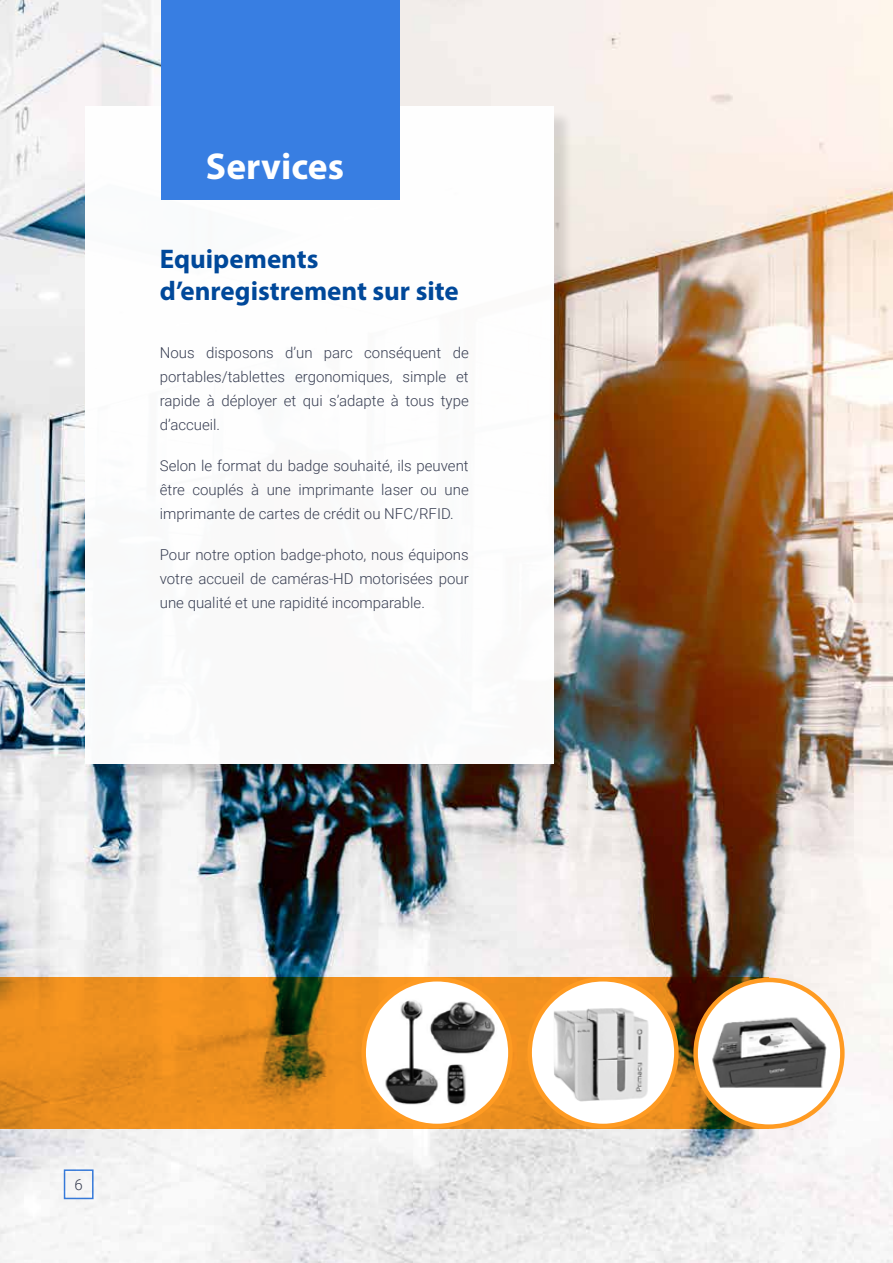
<style>
.page{position:relative;width:893px;height:1263px;background:#fff}
.page>*{position:absolute;margin:0;border:0;box-sizing:border-box;transform-origin:0 0}
.t1{font:700 37.5px "Myriad Pro";color:#fff}
.t2{font:700 27px/32.4px "Myriad Pro";color:#00489a}
.t3{font:300 15px/24px "Roboto";color:#393f53;text-align:justify}
</style>
<div class="page">
<img style="left:0;top:0;width:893px;height:1263px">
<div style="left:88px;top:109px;width:487px;height:675px;background:#000;opacity:.13"></div>
<div style="left:85px;top:106px;width:468px;height:657px;background:#fff"></div>
<svg style="left:0;top:977px;width:769px;height:152px;fill:#ee901f"></svg>
<div style="left:161px;top:0;width:239px;height:200px;background:#387ee2"></div>
<div style="left:696px;top:980px;width:146px;height:147px;background:#fff;border-radius:50%"></div>
<div style="left:693px;top:978px;width:152px;height:151px;border:4px solid #ff9b22;border-radius:50%"></div>
<img style="left:709px;top:1000px;width:120px;height:88px">
<svg style="left:364px;top:979px;width:146px;height:147px"></svg>
<div style="left:361px;top:977px;width:152px;height:151px;border:4px solid #ff9b22;border-radius:50%"></div>
<img style="left:377px;top:998px;width:120px;height:116px">
<svg style="left:530px;top:979px;width:146px;height:147px"></svg>
<svg style="left:555px;top:1008px;width:121px;height:117px"></svg>
<img style="left:555px;top:1008px;width:97px;height:95px">
<div style="left:552px;top:1005px;width:127px;height:123px;border:2px solid #fff"></div>
<hr style="left:892px;top:800px;width:1px;height:152px;background:#387ee2">
<h1 class="t1" style="left:206px;top:142px;width:139px">Services</h1>
<h2 class="t2" style="left:160px;top:242px;width:301px">Equipements d’enregistrement sur site</h2>
<p class="t3" style="left:160px;top:341px;width:310px">Nous disposons d’un parc conséquent de portables/tablettes ergonomiques, simple et rapide à déployer et qui s’adapte à tous type d’accueil.</p>
<p class="t3" style="left:160px;top:454px;width:310px">Selon le format du badge souhaité, ils peuvent être couplés à une imprimante laser ou une imprimante de cartes de crédit ou NFC/RFID.</p>
<p class="t3" style="left:160px;top:543px;width:310px">Pour notre option badge-photo, nous équipons votre accueil de caméras-HD motorisées pour une qualité et une rapidité incomparable.</p>
<p class="t3" style="left:75px;top:1172px;width:10px">6</p>
</div>
